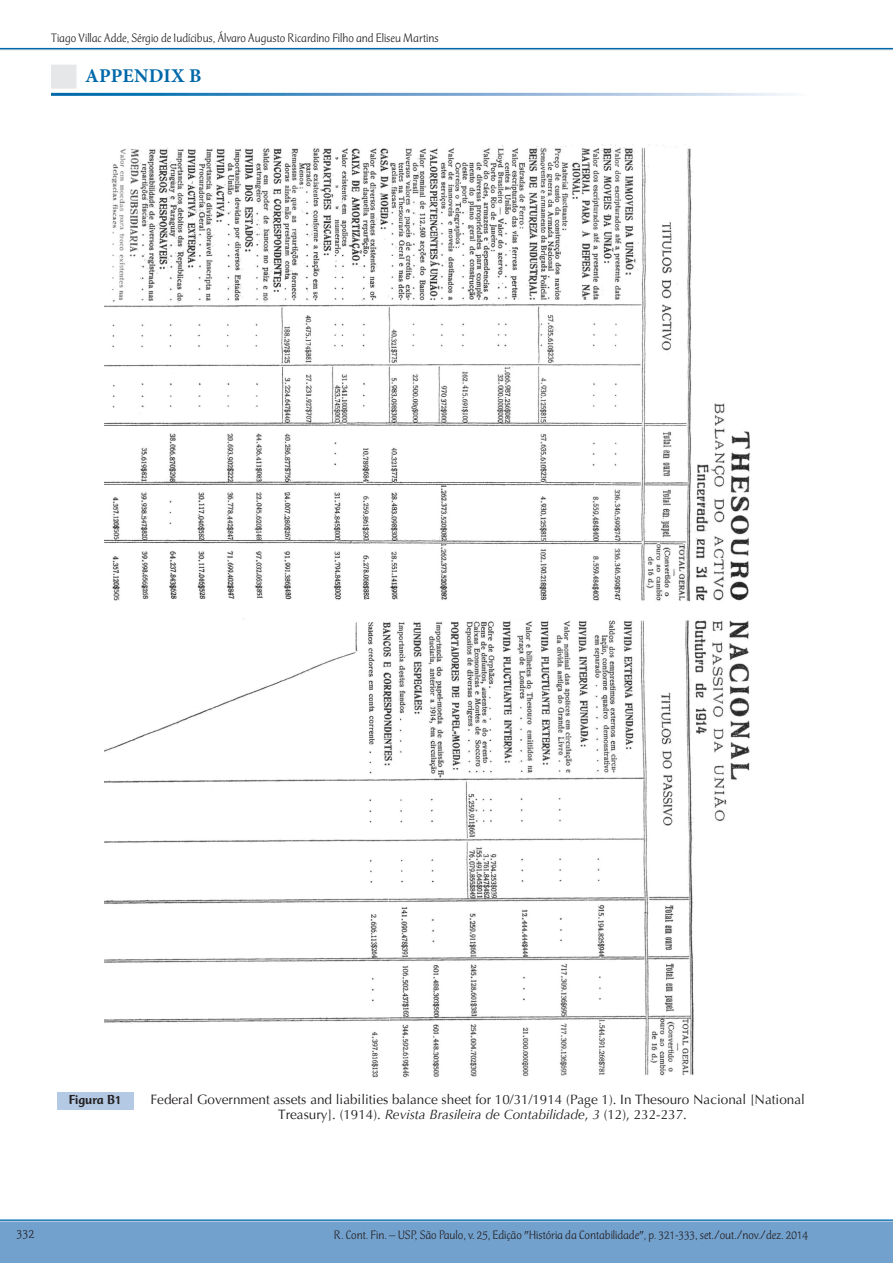
<style>
.page{position:relative;width:893px;height:1263px;background:#fff}
.page>*{position:absolute;margin:0;border:0;box-sizing:border-box;transform-origin:0 0}
._02-Sub-Peso_1{font:700 19.5px "Minion Pro";letter-spacing:.01em;color:#0068a9}
._03-Fonte-Fig_Tab_Qu{font:13.5px/15px "Optima";color:#231f20}
.t1{font:500 13.5px "CT Mercurius Std";color:#231f20}
.t2{font:300 13.5px "CT Mercurius Std";color:#231f20}
.t3{font:300 12.75px "CT Mercurius Std";color:#231f20}
.s1{font-style:italic}
</style>
<div class="page">
<hr style="left:0;top:49px;width:893px;height:1px;background:#e6e7e9">
<hr style="left:0;top:48px;width:893px;height:1px;background:#0068a9">
<div style="left:0;top:1221px;width:893px;height:42px;background:#73a1ce"></div>
<hr style="left:0;top:1219px;width:893px;height:2px;background:#1c7bb7">
<div style="left:51px;top:65px;width:26px;height:24px;background:#e6e7e9"></div>
<img style="left:104px;top:144px;width:646px;height:934px">
<div style="left:57px;top:1092px;width:76px;height:18px;background:#b4c9e3"></div>
<p class="t3" style="left:51px;top:32px;width:389px">Tiago Villac Adde, Sérgio de Iudícibus, Álvaro Augusto Ricardino Filho and Eliseu Martins</p>
<p class="_02-Sub-Peso_1" style="left:85px;top:62px;width:118px">APPENDIX B</p>
<p class="t1" style="left:69px;top:1093px;width:54px">Figura B1</p>
<p class="_03-Fonte-Fig_Tab_Qu" style="left:278px;top:1092px;width:528px;text-indent:-128px">Federal Government assets and liabilities balance sheet for 10/31/1914 (Page 1). In Thesouro Nacional [National<br>Treasury]. (1914). <span class="s1">Revista Brasileira de Contabilidade</span>, <span class="s1">3</span> (12), 232-237.</p>
<p class="t2" style="left:17px;top:1227px;width:19px">332</p>
<p class="t3" style="left:334px;top:1228px;width:476px">R. Cont. Fin. – USP, São Paulo, v. 25, Edição "História da Contabilidade", p. 321-333, set./out./nov./dez. 2014</p>
</div>
